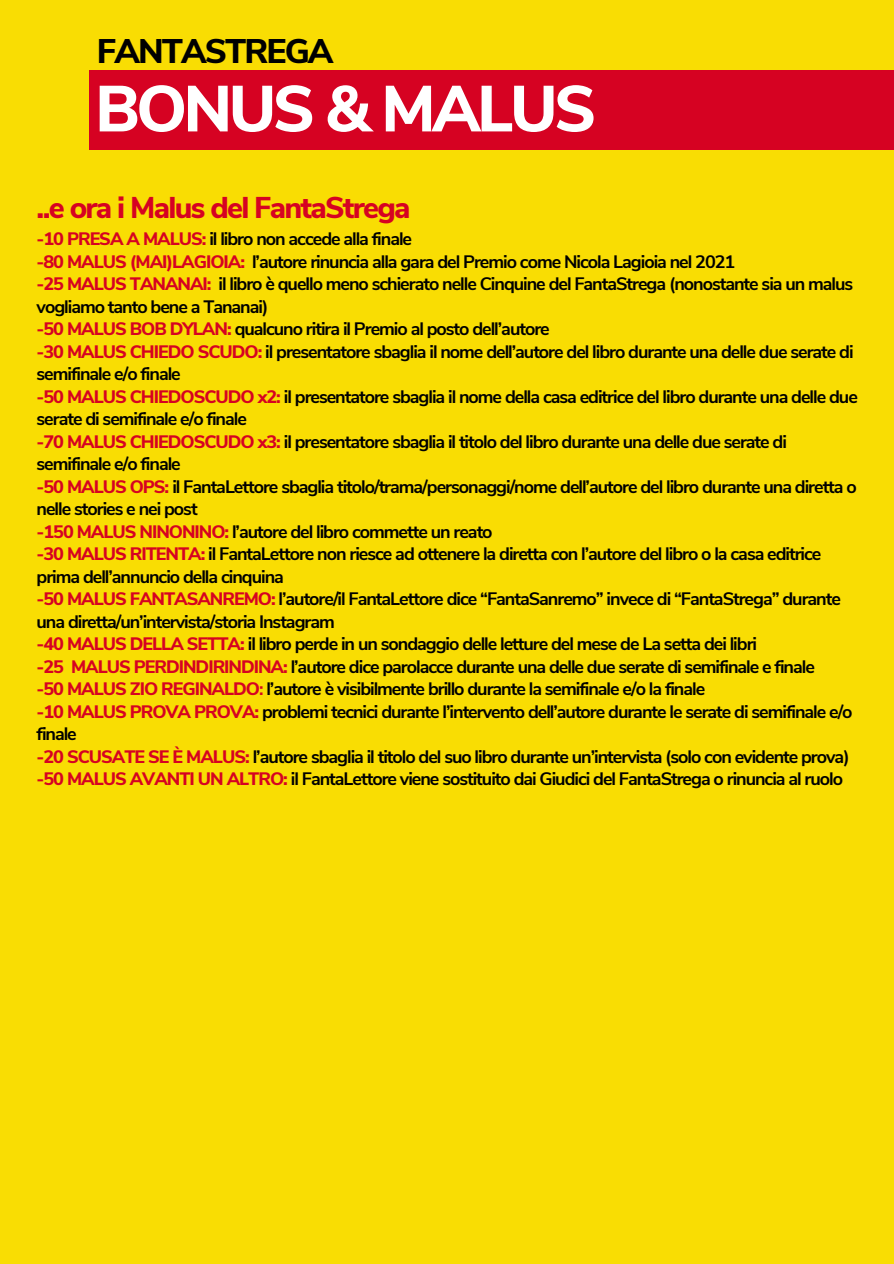
<style>
.page{position:relative;width:894px;height:1264px;background:#fff}
.page>*{position:absolute;margin:0;border:0;box-sizing:border-box;transform-origin:0 0}
.t1{font:800 64.8px "Nunito Sans";letter-spacing:-.055em;color:#fff}
.t2{font:800 34.05px "Nunito Sans";letter-spacing:-.055em;color:#000}
.t3{font:800 30px "Nunito Sans";letter-spacing:-.055em;color:#d60222}
.t4{font:700 18px/22.5px "Nunito Sans";letter-spacing:-.055em;color:#000}
.s1{font-weight:800;color:#d60222}
.s2{color:#d60222}
</style>
<div class="page">
<div style="left:0;top:0;width:893px;height:1263px;background:#f9dd03"></div>
<div style="left:89px;top:70px;width:804px;height:80px;background:#d60222"></div>
<p class="t2" style="left:97px;top:28px;width:238px">FANTASTREGA</p>
<p class="t1" style="left:95px;top:66px;width:502px">BONUS &amp; MALUS</p>
<h2 class="t3" style="left:37px;top:188px;width:375px">..e ora i Malus del FantaStrega</h2>
<h1 class="t4" style="left:37px;top:228px;width:377px"><span class="s1">-10 PRESA A MALUS:</span> il libro non accede alla finale</h1>
<p class="t4" style="left:37px;top:250px;width:700px"><span class="s1">-80 MALUS (MAI)LAGIOIA:</span> l’autore rinuncia alla gara del Premio come Nicola Lagioia nel 2021</p>
<p class="t4" style="left:37px;top:273px;width:818px"><span class="s1">-25 MALUS TANANAI:</span> il libro è quello meno schierato nelle Cinquine del FantaStrega (nonostante sia un malus</p>
<p class="t4" style="left:37px;top:295px;width:514px">vogliamo tanto bene a Tananai)<br><span class="s1">-50 MALUS BOB DYLAN:</span> qualcuno ritira il Premio al posto dell’autore</p>
<p class="t4" style="left:37px;top:340px;width:818px"><span class="s1">-30 MALUS CHIEDO SCUDO:</span> il presentatore sbaglia il nome dell’autore del libro durante una delle due serate di semifinale e/o finale</p>
<p class="t4" style="left:37px;top:385px;width:822px"><span class="s1">-50 MALUS CHIEDOSCUDO x2:</span> il presentatore sbaglia il nome della casa editrice del libro durante una delle due serate di semifinale e/o finale</p>
<p class="t4" style="left:37px;top:430px;width:751px"><span class="s1">-70 MALUS CHIEDOSCUDO x3:</span> il presentatore sbaglia il titolo del libro durante una delle due serate di semifinale e/o finale</p>
<p class="t4" style="left:37px;top:475px;width:821px"><span class="s1">-50 MALUS OPS:</span> il FantaLettore sbaglia titolo/trama/personaggi/nome dell’autore del libro durante una diretta o nelle stories e nei post</p>
<p class="t4" style="left:37px;top:520px;width:457px"><span class="s1">-150 MALUS NINONINO:</span> l’autore del libro commette un reato</p>
<p class="t4" style="left:37px;top:543px;width:786px"><span class="s1">-30 MALUS RITENTA:</span> il FantaLettore non riesce ad ottenere la diretta con l’autore del libro o la casa editrice prima dell’annuncio della cinquina</p>
<p class="t4" style="left:37px;top:588px;width:805px"><span class="s1">-50 MALUS FANTASANREMO:</span> l’autore/il FantaLettore dice “FantaSanremo” invece di “FantaStrega” durante una diretta/un’intervista/storia Instagram</p>
<p class="t4" style="left:37px;top:633px;width:721px"><span class="s1">-40 MALUS DELLA SETTA:</span> il libro perde in un sondaggio delle letture del mese de La setta dei libri</p>
<p class="t4" style="left:37px;top:655px;width:779px"><span class="s1">-25 MALUS PERDINDIRINDINA:</span> l’autore dice parolacce durante una delle due serate di semifinale e finale</p>
<p class="t4" style="left:37px;top:678px;width:670px"><span class="s1">-50 MALUS ZIO REGINALDO</span><span class="s2">:</span> l’autore è visibilmente brillo durante la semifinale e/o la finale</p>
<p class="t4" style="left:37px;top:700px;width:817px"><span class="s1">-10 MALUS PROVA PROVA:</span> problemi tecnici durante l’intervento dell’autore durante le serate di semifinale e/o finale</p>
<p class="t4" style="left:37px;top:745px;width:814px"><span class="s1">-20 SCUSATE SE È MALUS:</span> l’autore sbaglia il titolo del suo libro durante un’intervista (solo con evidente prova)</p>
<p class="t4" style="left:37px;top:768px;width:807px"><span class="s1">-50 MALUS AVANTI UN ALTRO:</span> il FantaLettore viene sostituito dai Giudici del FantaStrega o rinuncia al ruolo</p>
</div>
